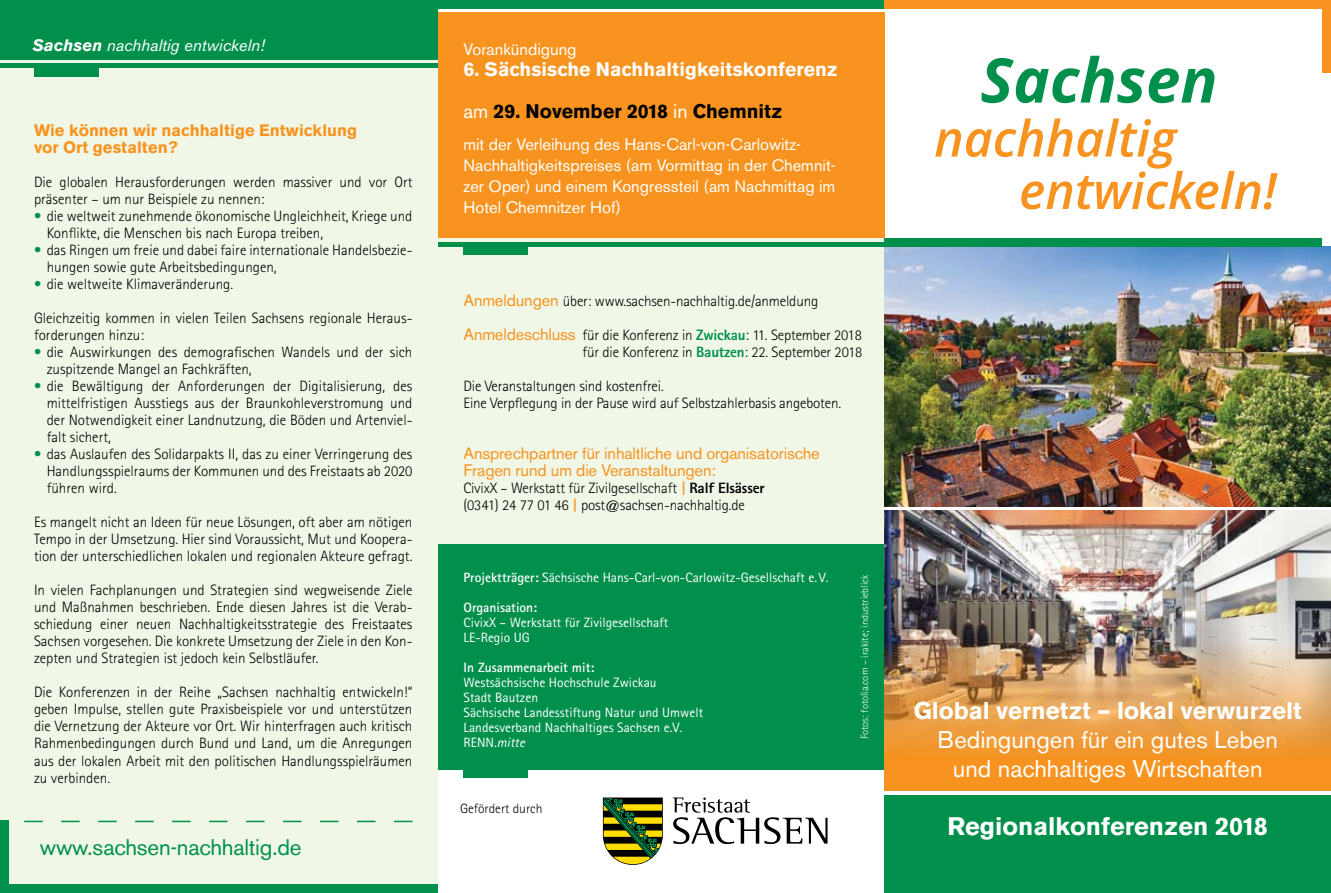
<style>
.page{position:relative;width:1331px;height:893px;background:#fff}
.page>*{position:absolute;margin:0;border:0;box-sizing:border-box;transform-origin:0 0}
.t1{font:italic 700 61.65px "Open Sans";color:#00904c}
.t2{font:italic 600 50.1px/52.3px "Open Sans";color:#f7931e}
.t3{font:700 25.2px "Akzidenz Grotesk BQ";color:#fff}
.t4{font:24px/28.8px "Akzidenz Grotesk BQ";color:#fff;text-align:center}
.t5{font:700 24px "Akzidenz Grotesk BQ";color:#fff}
.t6{font:22.5px "Akzidenz Grotesk BQ";letter-spacing:-.01em;color:#00904c}
.t7{font:700 19.5px/42px "Akzidenz Grotesk BQ";color:#fff}
.t8{font:16.5px/21px "Akzidenz Grotesk BQ";color:#fff}
.t9{font:16.5px/17px "Akzidenz Grotesk BQ";letter-spacing:-.01em;color:#f7931e}
.t10{font:700 16.5px/17px "Akzidenz Grotesk BQ";color:#f7931e}
.t11{font:italic 16.5px "Akzidenz Grotesk BQ";color:#fff}
.t12{font:300 15px/17px "Rotis Sans Serif";color:#000}
.t13{font:13.5px/15px "Rotis Sans Serif";color:#fff}
.t14{font:700 13.5px "Rotis Sans Serif";color:#fff}
.t15{font:300 13.5px "Rotis Sans Serif";color:#000}
.t16{font:300 10.5px "Rotis Sans Serif";color:#fff}
.s1{font-weight:700}
.s2{color:#00904c}
.s3{font-weight:400}
.s4{color:#000}
.s5{font-family:"Akzidenz Grotesk BQ";font-weight:400;font-size:16.5px;color:#f7931e}
.s6{font-weight:800;color:#00904c}
.s7{font-weight:800;color:#f7931e}
.s8{font-weight:800}
.s9{font-style:italic}
</style>
<div class="page">
<div style="left:0;top:0;width:438px;height:893px;background:#f0f7e7"></div>
<div style="left:438px;top:17px;width:446px;height:731px;background:#f0f7e7"></div>
<svg style="left:672px;top:797px;width:155px;height:47px"></svg>
<svg style="left:603px;top:797px;width:60px;height:68px;background:#687226"></svg>
<div style="left:0;top:821px;width:9px;height:72px;background:#00904c"></div>
<div style="left:0;top:884px;width:438px;height:9px;background:#00904c"></div>
<div style="left:438px;top:242px;width:446px;height:5px;background:#00904c"></div>
<div style="left:34px;top:68px;width:65px;height:9px;background:#00904c"></div>
<div style="left:463px;top:247px;width:65px;height:8px;background:#00904c"></div>
<div style="left:463px;top:770px;width:65px;height:8px;background:#00904c"></div>
<div style="left:438px;top:544px;width:446px;height:226px;background:#00904c"></div>
<div style="left:438px;top:0;width:446px;height:9px;background:#00904c"></div>
<div style="left:438px;top:13px;width:446px;height:225px;background:#f7931e"></div>
<div style="left:0;top:0;width:438px;height:60px;background:#00904c"></div>
<img style="left:884px;top:510px;width:447px;height:130px">
<img style="left:884px;top:247px;width:447px;height:259px">
<img style="left:884px;top:640px;width:447px;height:121px">
<div style="left:884px;top:795px;width:447px;height:98px;background:#00904c"></div>
<div style="left:1322px;top:0;width:9px;height:72px;background:#f7931e"></div>
<div style="left:884px;top:0;width:447px;height:8px;background:#f7931e"></div>
<div style="left:884px;top:238px;width:438px;height:9px;background:#00904c"></div>
<div style="left:884px;top:761px;width:447px;height:30px;background:#f7931e"></div>
<hr style="left:0;top:64px;width:438px;height:4px;background:#00904c">
<svg style="left:24px;top:821px;width:388px;height:1px"></svg>
<p class="t11" style="left:33px;top:35px;width:233px"><span class="s1">Sachsen</span> nachhaltig entwickeln!</p>
<p class="t10" style="left:34px;top:122px;width:325px">Wie können wir nachhaltige Entwicklung vor Ort gestalten?</p>
<p class="t12" style="left:34px;top:174px;width:380px">Die globalen Herausforderungen werden massiver und vor Ort präsenter – um nur Beispiele zu nennen:</p>
<p class="t12" style="left:47px;top:208px;width:367px;text-indent:-13px"><span class="s2">•</span> die weltweit zunehmende ökonomische Ungleichheit, Kriege und<br>Konflikte, die Menschen bis nach Europa treiben,</p>
<p class="t12" style="left:47px;top:242px;width:367px;text-indent:-13px"><span class="s2">•</span> das Ringen um freie und dabei faire internationale Handelsbezie&shy;hungen sowie gute Arbeitsbedingungen,</p>
<p class="t12" style="left:34px;top:276px;width:201px"><span class="s2">•</span> die weltweite Klimaveränderung.</p>
<p class="t12" style="left:34px;top:310px;width:380px">Gleichzeitig kommen in vielen Teilen Sachsens regionale Heraus&shy;forderungen hinzu:</p>
<p class="t12" style="left:47px;top:344px;width:367px;text-indent:-13px"><span class="s2">•</span> die Auswirkungen des demografischen Wandels und der sich zuspitzende Mangel an Fachkräften,</p>
<p class="t12" style="left:47px;top:378px;width:367px;text-align:justify;text-indent:-13px"><span class="s2">•</span> die Bewältigung der Anforderungen der Digitalisierung, des mittelfristigen Ausstiegs aus der Braunkohleverstromung und der Notwendigkeit einer Landnutzung, die Böden und Artenviel&shy;falt sichert,</p>
<p class="t12" style="left:47px;top:446px;width:367px;text-align:justify;text-indent:-13px"><span class="s2">•</span> das Auslaufen des Solidarpakts II, das zu einer Verringerung des Handlungsspielraums der Kommunen und des Freistaats ab 2020 führen wird.</p>
<p class="t12" style="left:34px;top:514px;width:380px;text-align:justify">Es mangelt nicht an Ideen für neue Lösungen, oft aber am nötigen Tempo in der Umsetzung. Hier sind Voraussicht, Mut und Koopera&shy;tion der unterschiedlichen lokalen und regionalen Akteure gefragt.</p>
<p class="t12" style="left:34px;top:582px;width:380px;text-align:justify">In vielen Fachplanungen und Strategien sind wegweisende Ziele und Maßnahmen beschrieben. Ende diesen Jahres ist die Verab&shy;schiedung einer neuen Nachhaltigkeitsstrategie des Freistaates Sachsen vorgesehen. Die konkrete Umsetzung der Ziele in den Kon&shy;zepten und Strategien ist jedoch kein Selbstläufer.</p>
<p class="t12" style="left:34px;top:684px;width:380px;text-align:justify">Die Konferenzen in der Reihe „Sachsen nachhaltig entwickeln!“ geben Impulse, stellen gute Praxisbeispiele vor und unterstützen die Vernetzung der Akteure vor Ort. Wir hinterfragen auch kritisch Rahmenbedingungen durch Bund und Land, um die Anregungen aus der lokalen Arbeit mit den politischen Handlungsspielräumen zu verbinden.</p>
<h3 class="t6" style="left:40px;top:834px;width:263px">www.sachsen-nachhaltig.de</h3>
<p class="t8" style="left:463px;top:39px;width:115px">Vorankündigung</p>
<h3 class="t7" style="left:463px;top:49px;width:375px">6. Sächsische Nachhaltigkeitskonferenz <span class="s3">am</span> <span class="s4">29. November 2018</span> <span class="s3">in</span> <span class="s4">Chemnitz</span></h3>
<p class="t8" style="left:463px;top:134px;width:374px">mit der Verleihung des Hans-Carl-von-Carlowitz-Nachhaltigkeitspreises (am Vormittag in der Chemnit&shy;zer Oper) und einem Kongressteil (am Nachmittag im Hotel Chemnitzer Hof)</p>
<p class="t12" style="left:463px;top:293px;width:356px"><span class="s5">Anmeldungen</span> über: www.sachsen-nachhaltig.de/anmeldung</p>
<p class="t12" style="left:463px;top:327px;width:400px;text-align:right"><span class="s5">Anmeldeschluss</span> für die Konferenz in <span class="s6">Zwickau</span>: 11. September 2018 für die Konferenz in <span class="s6">Bautzen</span>: 22. September 2018</p>
<p class="t12" style="left:463px;top:378px;width:379px">Die Veranstaltungen sind kostenfrei.<br>Eine Verpflegung in der Pause wird auf Selbstzahlerbasis angeboten.</p>
<p class="t9" style="left:463px;top:445px;width:358px">Ansprechpartner für inhaltliche und organisatorische<br>Fragen rund um die Veranstaltungen:</p>
<p class="t12" style="left:463px;top:480px;width:303px">CivixX – Werkstatt für Zivilgesellschaft <span class="s7">|</span> <span class="s8">Ralf Elsässer </span>(0341) 24 77 01 46 <span class="s7">|</span> post@sachsen-nachhaltig.de</p>
<p class="t13" style="left:463px;top:569px;width:367px"><span class="s1">Projektträger:</span> Sächsische Hans-Carl-von-Carlowitz-Gesellschaft e.V.</p>
<p class="t14" style="left:463px;top:598px;width:75px">Organisation:</p>
<p class="t13" style="left:463px;top:614px;width:206px">CivixX – Werkstatt für Zivilgesellschaft<br>LE-Regio UG</p>
<p class="t14" style="left:463px;top:658px;width:132px">In Zusammenarbeit mit:</p>
<p class="t13" style="left:463px;top:674px;width:241px">Westsächsische Hochschule Zwickau<br>Stadt Bautzen<br>Sächsische Landesstiftung Natur und Umwelt<br>Landesverband Nachhaltiges Sachsen e.V.<br>RENN.<span class="s9">mitte</span></p>
<p class="t15" style="left:460px;top:800px;width:84px">Gefördert durch</p>
<p class="t16" style="left:858px;top:739px;width:166px;rotate:-90deg">Fotos: fotolia.com – irakite; industrieblick</p>
<h1 class="t1" style="left:980px;top:45px;width:239px">Sachsen</h1>
<h2 class="t2" style="left:1019px;top:113px;width:259px;text-indent:-85px">nachhaltig entwickeln!</h2>
<h3 class="t5" style="left:914px;top:697px;width:389px">Global vernetzt – lokal verwurzelt</h3>
<h3 class="t4" style="left:938px;top:726px;width:342px">Bedingungen für ein gutes Leben und nachhaltiges Wirtschaften</h3>
<h3 class="t3" style="left:947px;top:812px;width:322px">Regionalkonferenzen 2018</h3>
</div>
